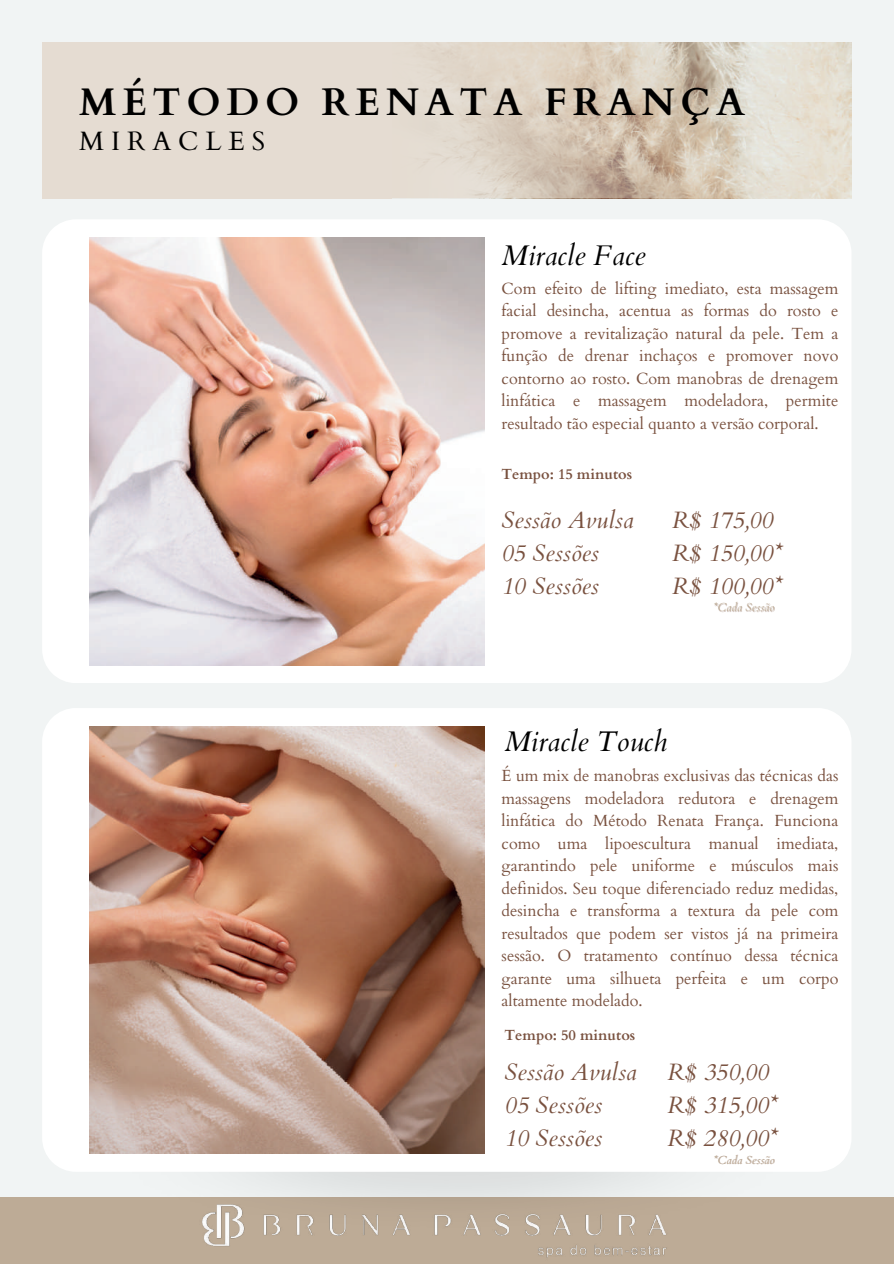
<style>
.page{position:relative;width:894px;height:1264px;background:#fff}
.page>*{position:absolute;margin:0;border:0;box-sizing:border-box;transform-origin:0 0}
.t1{font:700 38.55px "Cardo";letter-spacing:.15em;color:#000}
.t2{font:italic 28.35px "Cardo";color:#000}
.t3{font:26.55px "Cardo";letter-spacing:.26em;color:#000}
.t4{font:italic 23.7px/33px "Cardo";color:#79513f}
.t5{font:16.2px/22.5px "Cardo";color:#79513f;text-align:justify}
.t6{font:700 14.7px "Cardo";color:#79513f}
.t7{font:italic 11.55px "Cardo";color:rgb(121 81 63/.4)}
</style>
<div class="page">
<div style="left:0;top:0;width:893px;height:1263px;background:#f1f4f4"></div>
<img style="left:823px;top:42px;width:28px;height:156px">
<svg style="left:392px;top:42px;width:431px;height:156px"></svg>
<div style="left:42px;top:42px;width:350px;height:156px;background:#e5dcd2"></div>
<div style="left:0;top:1197px;width:893px;height:66px;background:#bdab96"></div>
<img style="left:208px;top:1244px;width:459px;height:14px">
<div style="left:42px;top:220px;width:809px;height:463px;background:#fff"></div>
<img style="left:89px;top:237px;width:395px;height:428px">
<img style="left:103px;top:1171px;width:715px;height:73px">
<div style="left:42px;top:708px;width:809px;height:463px;background:#fff"></div>
<img style="left:89px;top:726px;width:395px;height:427px">
<h1 class="t1" style="left:79px;top:71px;width:667px">MÉTODO RENATA FRANÇA</h1>
<h3 class="t3" style="left:79px;top:120px;width:187px">MIRACLES</h3>
<h2 class="t2" style="left:501px;top:238px;width:145px">Miracle Face</h2>
<p class="t5" style="left:501px;top:276px;width:338px">Com efeito de lifting imediato, esta massagem facial desincha, acentua as formas do rosto e promove a revitalização natural da pele. Tem a função de drenar inchaços e promover novo contorno ao rosto. Com manobras de drenagem linfática e massagem modeladora, permite resultado tão especial quanto a versão corporal.</p>
<p class="t6" style="left:501px;top:462px;width:132px">Tempo: 15 minutos</p>
<h3 class="t4" style="left:501px;top:503px;width:134px">Sessão Avulsa<br>05 Sessões<br>10 Sessões</h3>
<h3 class="t4" style="left:671px;top:503px;width:112px">R$ 175,00<br>R$ 150,00*<br>R$ 100,00*</h3>
<p class="t7" style="left:713px;top:601px;width:63px">*Cada Sessão</p>
<h2 class="t2" style="left:504px;top:724px;width:164px">Miracle Touch</h2>
<p class="t5" style="left:501px;top:763px;width:338px">É um mix de manobras exclusivas das técnicas das massagens modeladora redutora e drenagem linfática do Método Renata França. Funciona como uma lipoescultura manual imediata, garantindo pele uniforme e músculos mais definidos. Seu toque diferenciado reduz medidas, desincha e transforma a textura da pele com resultados que podem ser vistos já na primeira sessão. O tratamento contínuo dessa técnica garante uma silhueta perfeita e um corpo altamente modelado.</p>
<p class="t6" style="left:504px;top:1023px;width:132px">Tempo: 50 minutos</p>
<h3 class="t4" style="left:504px;top:1055px;width:134px">Sessão Avulsa<br>05 Sessões<br>10 Sessões</h3>
<h3 class="t4" style="left:667px;top:1055px;width:112px">R$ 350,00<br>R$ 315,00*<br>R$ 280,00*</h3>
<p class="t7" style="left:713px;top:1153px;width:63px">*Cada Sessão</p>
</div>
